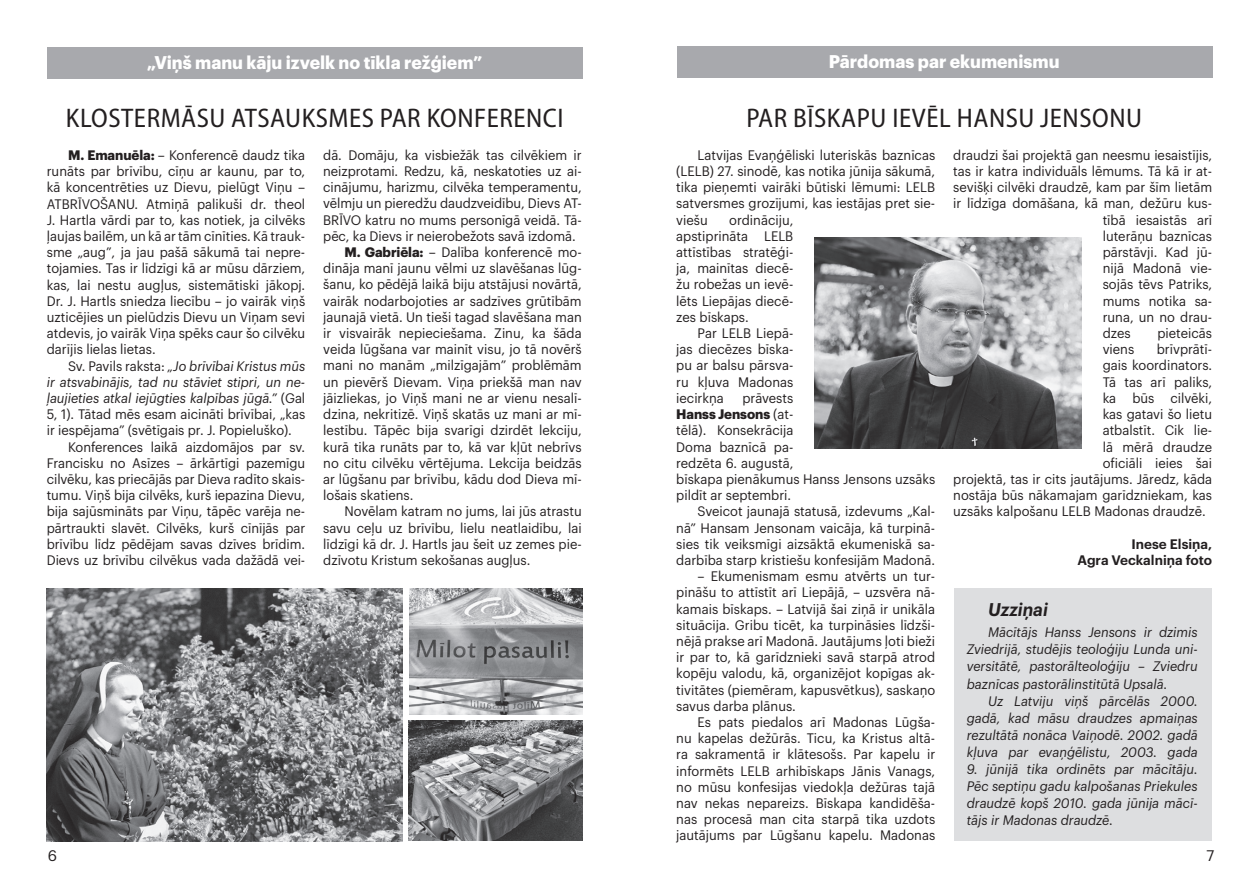
<style>
.page{position:relative;width:1259px;height:893px;background:#fff}
.page>*{position:absolute;margin:0;border:0;box-sizing:border-box;transform-origin:0 0}
.t1{font:semi-condensed 27px "Myriad Pro";letter-spacing:.02em;color:#231f20}
.t2{font:700 18px "Graphik";color:#fff}
.t3{font:italic 600 18px "Graphik";color:#231f20;scale:.96 1}
.t4{font:15px "Graphik";color:#231f20}
.t5{font:13.5px/16.2px "Graphik";color:#231f20;text-align:justify;scale:.96 1}
.t6{font:13.5px/16.2px "Graphik";color:#231f20;text-align:justify}
.t7{font:italic 13.5px/17.1px "Graphik";color:#231f20;text-align:justify;scale:.96 1}
.t8{font:600 13.5px/16.2px "Graphik";color:#231f20;text-align:right}
.s1{font-weight:700}
.s2{font-style:normal}
</style>
<div class="page">
<div style="left:954px;top:589px;width:257px;height:252px;background:#dddee0"></div>
<div style="left:48px;top:48px;width:535px;height:31px;background:#a8a9ad"></div>
<div style="left:677px;top:47px;width:535px;height:31px;background:#a8a9ad"></div>
<img style="left:47px;top:589px;width:356px;height:253px">
<img style="left:409px;top:589px;width:174px;height:125px">
<img style="left:408px;top:721px;width:175px;height:120px">
<img style="left:814px;top:238px;width:267px;height:210px">
<h2 class="t2" style="left:147px;top:49px;width:337px">„Viņš manu kāju izvelk no tīkla režģiem”</h2>
<h2 class="t2" style="left:829px;top:48px;width:232px">Pārdomas par ekumenismu</h2>
<h1 class="t1" style="left:746px;top:101px;width:397px">PAR BĪSKAPU IEVĒL HANSU JENSONU</h1>
<p class="t5" style="left:676px;top:146px;width:271px;text-indent:21px">Latvijas Evaņģēliski luteriskās baznīcas (LELB) 27. sinodē, kas notika jūnija sākumā, tika pieņemti vairāki būtiski lēmumi: LELB satversmes grozījumi, kas iestājas pret sie&shy;viešu</p>
<h1 class="t1" style="left:66px;top:101px;width:499px">KLOSTERMĀSU ATSAUKSMES PAR KONFERENCI</h1>
<p class="t5" style="left:953px;top:146px;width:271px">draudzi šai projektā gan neesmu iesaistījis,</p>
<p class="t5" style="left:953px;top:162px;width:271px">tas ir katra individuāls lēmums. Tā kā ir at-</p>
<p class="t5" style="left:953px;top:178px;width:271px">sevišķi cilvēki draudzē, kam par šīm lietām</p>
<p class="t5" style="left:953px;top:194px;width:271px">ir līdzīga domāšana, kā man, dežūru kus-</p>
<p class="t5" style="left:1102px;top:211px;width:116px">tībā iesaistās arī</p>
<p class="t5" style="left:1102px;top:227px;width:116px">luterāņu baznīcas</p>
<p class="t5" style="left:1102px;top:243px;width:116px">pārstāvji. Kad jū-</p>
<p class="t5" style="left:1102px;top:259px;width:116px">nijā Madonā vie-</p>
<p class="t5" style="left:1102px;top:275px;width:116px">sojās tēvs Patriks,</p>
<p class="t5" style="left:1102px;top:292px;width:116px">mums notika sa-</p>
<p class="t5" style="left:1102px;top:308px;width:116px">runa, un no drau-</p>
<p class="t5" style="left:1102px;top:324px;width:31px">dzes</p>
<p class="t5" style="left:1157px;top:324px;width:58px">pieteicās</p>
<p class="t5" style="left:1102px;top:340px;width:34px">viens</p>
<p class="t5" style="left:1156px;top:340px;width:59px">brīvprātī-</p>
<p class="t5" style="left:1102px;top:356px;width:116px">gais koordinators.</p>
<p class="t5" style="left:1102px;top:373px;width:116px">Tā tas arī paliks,</p>
<p class="t5" style="left:1102px;top:389px;width:116px">ka būs cilvēki,</p>
<p class="t5" style="left:1102px;top:405px;width:116px">kas gatavi šo lietu</p>
<p class="t5" style="left:1102px;top:421px;width:116px">atbalstīt. Cik lie-</p>
<p class="t5" style="left:1102px;top:437px;width:116px">lā mērā draudze</p>
<p class="t5" style="left:1102px;top:454px;width:116px">oficiāli ieies šai</p>
<p class="t5" style="left:953px;top:470px;width:271px">projektā, tas ir cits jautājums. Jāredz, kāda</p>
<p class="t5" style="left:953px;top:486px;width:271px">nostāja būs nākamajam garīdzniekam, kas</p>
<p class="t5" style="left:953px;top:502px;width:264px">uzsāks kalpošanu LELB Madonas draudzē.</p>
<p class="t8" style="left:1077px;top:534px;width:136px">Inese Elsiņa,<br>Agra Veckalniņa foto</p>
<p class="t5" style="left:323px;top:146px;width:271px">dā. Domāju, ka visbiežāk tas cilvēkiem ir</p>
<p class="t5" style="left:323px;top:162px;width:271px">neizprotami. Redzu, kā, neskatoties uz ai-</p>
<p class="t5" style="left:323px;top:178px;width:271px">cinājumu, harizmu, cilvēka temperamentu,</p>
<p class="t5" style="left:323px;top:194px;width:271px">vēlmju un pieredžu daudzveidību, Dievs AT-</p>
<p class="t5" style="left:323px;top:211px;width:271px">BRĪVO katru no mums personīgā veidā. Tā-</p>
<p class="t5" style="left:323px;top:227px;width:264px">pēc, ka Dievs ir neierobežots savā izdomā.</p>
<p class="t6" style="left:344px;top:243px;width:239px"><span class="s1">M. Gabriēla:</span> – Dalība konferencē mo-</p>
<p class="t5" style="left:323px;top:259px;width:271px">dināja manī jaunu vēlmi uz slavēšanas lūg-</p>
<p class="t5" style="left:323px;top:275px;width:271px">šanu, ko pēdējā laikā biju atstājusi novārtā,</p>
<p class="t5" style="left:323px;top:292px;width:271px">vairāk nodarbojoties ar sadzīves grūtībām</p>
<p class="t5" style="left:323px;top:308px;width:271px">jaunajā vietā. Un tieši tagad slavēšana man</p>
<p class="t5" style="left:323px;top:324px;width:271px">ir visvairāk nepieciešama. Zinu, ka šāda</p>
<p class="t5" style="left:323px;top:340px;width:271px">veida lūgšana var mainīt visu, jo tā novērš</p>
<p class="t5" style="left:323px;top:356px;width:271px">mani no manām „milzīgajām” problēmām</p>
<p class="t5" style="left:323px;top:373px;width:271px">un pievērš Dievam. Viņa priekšā man nav</p>
<p class="t5" style="left:323px;top:389px;width:271px">jāizliekas, jo Viņš mani ne ar vienu nesalī-</p>
<p class="t5" style="left:323px;top:405px;width:271px">dzina, nekritizē. Viņš skatās uz mani ar mī-</p>
<p class="t5" style="left:323px;top:421px;width:271px">lestību. Tāpēc bija svarīgi dzirdēt lekciju,</p>
<p class="t5" style="left:323px;top:437px;width:271px">kurā tika runāts par to, kā var kļūt nebrīvs</p>
<p class="t5" style="left:323px;top:454px;width:271px">no citu cilvēku vērtējuma. Lekcija beidzās</p>
<p class="t5" style="left:323px;top:470px;width:271px">ar lūgšanu par brīvību, kādu dod Dieva mī-</p>
<p class="t5" style="left:323px;top:486px;width:95px">lošais skatiens.</p>
<p class="t5" style="left:344px;top:502px;width:249px">Novēlam katram no jums, lai jūs atrastu</p>
<p class="t5" style="left:323px;top:518px;width:271px">savu ceļu uz brīvību, lielu neatlaidību, lai</p>
<p class="t5" style="left:323px;top:535px;width:271px">līdzīgi kā dr. J. Hartls jau šeit uz zemes pie-</p>
<p class="t5" style="left:323px;top:551px;width:217px">dzīvotu Kristum sekošanas augļus.</p>
<p class="t6" style="left:47px;top:146px;width:260px;text-indent:21px"><span class="s1">M. Emanuēla:</span> – Konferencē daudz tika runāts par brīvību, cīņu ar kaunu, par to, kā koncentrēties uz Dievu, pielūgt Viņu – ATBRĪVOŠANU. Atmiņā palikuši dr. theol J. Hartla vārdi par to, kas notiek, ja cilvēks ļaujas bailēm, un kā ar tām cīnīties. Kā trauk&shy;sme „aug”, ja jau pašā sākumā tai nepre&shy;tojamies. Tas ir līdzīgi kā ar mūsu dārziem, kas, lai nestu augļus, sistemātiski jākopj.<br>Dr. J. Hartls sniedza liecību – jo vairāk viņš uzticējies un pielūdzis Dievu un Viņam sevi atdevis, jo vairāk Viņa spēks caur šo cilvēku darījis lielas lietas.</p>
<p class="t7" style="left:68px;top:356px;width:248px"><span class="s2">Sv. Pavils raksta:</span> „Jo brīvībai Kristus mūs</p>
<p class="t7" style="left:47px;top:372px;width:271px">ir atsvabinājis, tad nu stāviet stipri, un ne-</p>
<p class="t7" style="left:47px;top:388px;width:271px">ļaujieties atkal iejūgties kalpības jūgā.” <span class="s2">(Gal</span></p>
<p class="t5" style="left:47px;top:405px;width:271px">5, 1). Tātad mēs esam aicināti brīvībai, „kas</p>
<p class="t5" style="left:47px;top:421px;width:257px">ir iespējama” (svētīgais pr. J. Popieluško).</p>
<p class="t5" style="left:68px;top:437px;width:248px">Konferences laikā aizdomājos par sv.</p>
<p class="t5" style="left:47px;top:454px;width:271px">Francisku no Asīzes – ārkārtīgi pazemīgu</p>
<p class="t5" style="left:47px;top:470px;width:271px">cilvēku, kas priecājās par Dieva radīto skais-</p>
<p class="t5" style="left:47px;top:486px;width:271px">tumu. Viņš bija cilvēks, kurš iepazina Dievu,</p>
<p class="t5" style="left:47px;top:502px;width:271px">bija sajūsmināts par Viņu, tāpēc varēja ne-</p>
<p class="t5" style="left:47px;top:518px;width:271px">pārtraukti slavēt. Cilvēks, kurš cīnījās par</p>
<p class="t5" style="left:47px;top:535px;width:271px">brīvību līdz pēdējam savas dzīves brīdim.</p>
<p class="t5" style="left:47px;top:551px;width:271px">Dievs uz brīvību cilvēkus vada dažādā vei-</p>
<p class="t5" style="left:676px;top:211px;width:123px;text-indent:53px">ordināciju, apstiprināta LELB attīstības stratēģi&shy;ja, mainītas diecē&shy;žu robežas un ievē&shy;lēts Liepājas diecē&shy;zes bīskaps.</p>
<p class="t5" style="left:676px;top:324px;width:123px;text-indent:21px">Par LELB Liepā&shy;jas diecēzes bīska&shy;pu ar balsu pārsva&shy;ru kļuva Madonas iecirkņa</p>
<p class="t5" style="left:676px;top:389px;width:271px;text-align:left;text-indent:66px">prāvests<br><span class="s1">Hanss Jensons</span> (at-<br>tēlā). Konsekrācija<br>Doma baznīcā pa-<br>redzēta 6. augustā,<br>bīskapa pienākumus Hanss Jensons uzsāks pildīt ar septembri.</p>
<p class="t5" style="left:676px;top:502px;width:271px;text-indent:21px">Sveicot jaunajā statusā, izdevums „Kal&shy;nā” Hansam Jensonam vaicāja, kā turpinā&shy;sies tik veiksmīgi aizsāktā ekumeniskā sa&shy;darbība starp kristiešu konfesijām Madonā.</p>
<p class="t6" style="left:676px;top:567px;width:260px;text-indent:21px">– Ekumenismam esmu atvērts un tur&shy;pināšu to attīstīt arī Liepājā, – uzsvēra nā&shy;kamais bīskaps. – Latvijā šai ziņā ir unikāla situācija. Gribu ticēt, ka turpināsies līdzši&shy;nējā prakse arī Madonā. Jautājums ļoti bieži ir par to, kā garīdznieki savā starpā atrod kopēju valodu, kā, organizējot kopīgas ak&shy;tivitātes (piemēram, kapusvētkus), saskaņo savus darba plānus.</p>
<p class="t5" style="left:676px;top:713px;width:271px;text-indent:21px">Es pats piedalos arī Madonas Lūgša&shy;nu kapelas dežūrās. Ticu, ka Kristus altā&shy;ra sakramentā ir klātesošs. Par kapelu ir informēts LELB arhibīskaps Jānis Vanags, no mūsu konfesijas viedokļa dežūras tajā nav nekas nepareizs. Bīskapa kandidēša&shy;nas procesā man cita starpā tika uzdots jautājums par Lūgšanu kapelu. Madonas</p>
<h2 class="t3" style="left:988px;top:596px;width:64px">Uzziņai</h2>
<p class="t7" style="left:966px;top:623px;width:242px;text-indent:21px">Mācītājs Hanss Jensons ir dzimis Zviedrijā, studējis teoloģiju Lunda uni&shy;versitātē, pastorālteoloģiju – Zviedru baznīcas pastorālinstitūtā Upsalā.</p>
<p class="t7" style="left:966px;top:691px;width:242px;text-indent:21px">Uz Latviju viņš pārcēlās 2000. gadā, kad māsu draudzes apmaiņas rezultātā nonāca Vaiņodē. 2002. gadā kļuva par evaņģēlistu, 2003. gada</p>
<p class="t7" style="left:966px;top:759px;width:242px">9. jūnijā tika ordinēts par mācītāju.<br>Pēc septiņu gadu kalpošanas Priekules draudzē kopš 2010. gada jūnija mācī&shy;tājs ir Madonas draudzē.</p>
<p class="t4" style="left:48px;top:845px;width:11px">6</p>
<p class="t4" style="left:1206px;top:845px;width:9px">7</p>
</div>
